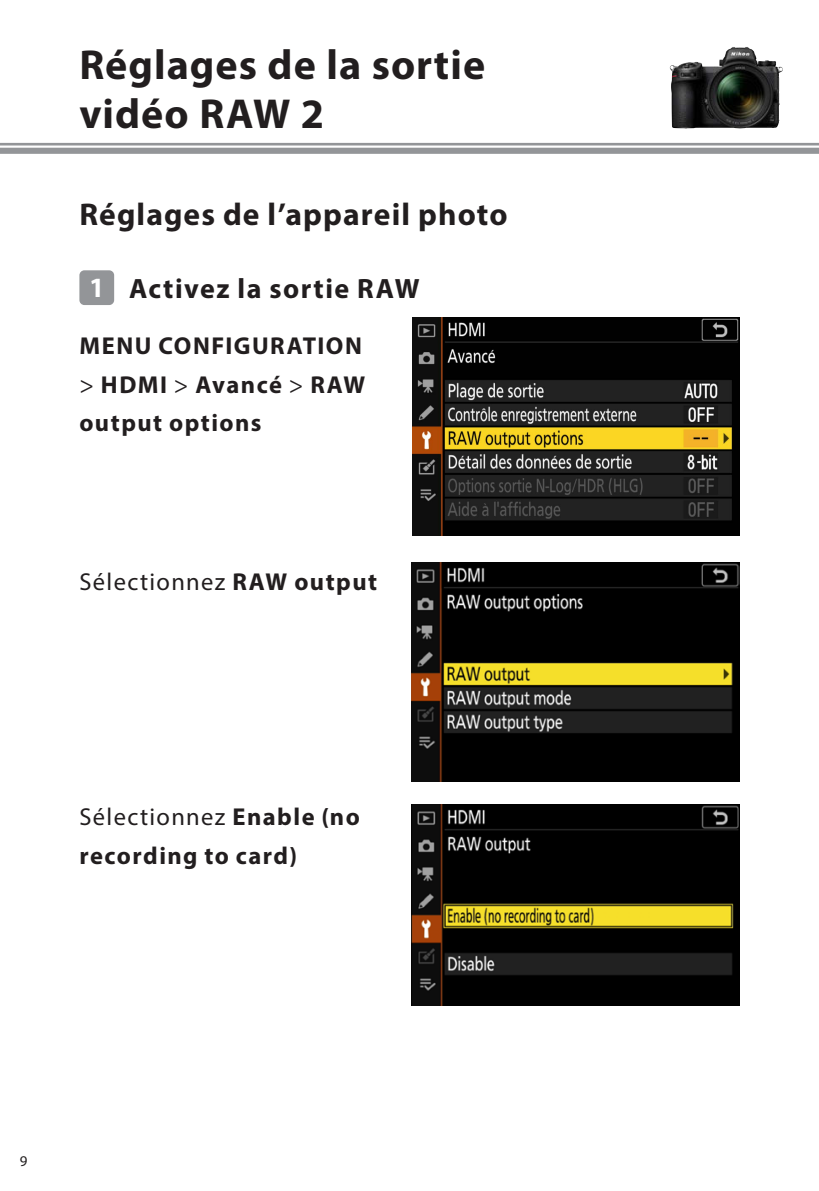
<style>
.page{position:relative;width:819px;height:1191px;background:#fff}
.page>*{position:absolute;margin:0;border:0;box-sizing:border-box;transform-origin:0 0}
.t1{font:700 42px/49px "Myriad Pro";letter-spacing:.025em;color:#221e1f}
.t2{font:700 31.5px "Myriad Pro";letter-spacing:.035em;color:#221e1f}
.t3{font:700 28px "Myriad Pro";letter-spacing:.055em;color:#221e1f}
.t4{font:700 24.5px/38.5px "Myriad Pro";letter-spacing:.06em;color:#221e1f}
.t5{font:24.5px "Myriad Pro";letter-spacing:.055em;color:#221e1f}
.t6{font:15.05px "Myriad Pro";color:#221e1f}
.s1{color:#fff}
.s2{font-weight:400}
.s3{font-weight:700}
</style>
<div class="page">
<div style="left:0;top:148px;width:819px;height:6px;background:#939598"></div>
<hr style="left:0;top:143px;width:819px;height:2px;background:#939598">
<img style="left:669px;top:47px;width:77px;height:81px">
<img style="left:412px;top:318px;width:327px;height:217px">
<img style="left:412px;top:805px;width:327px;height:201px">
<div style="left:79px;top:270px;width:35px;height:35px;background:#939598;border-radius:5px"></div>
<img style="left:412px;top:562px;width:327px;height:219px">
<h1 class="t1" style="left:79px;top:39px;width:407px">Réglages de la sortie vidéo RAW 2</h1>
<p class="t2" style="left:79px;top:194px;width:430px">Réglages de l’appareil photo</p>
<p class="t3" style="left:89px;top:271px;width:332px"><span class="s1">1</span> Activez la sortie RAW</p>
<p class="t4" style="left:79px;top:326px;width:287px">MENU CONFIGURATION <span class="s2">&gt;</span> HDMI <span class="s2">&gt;</span> Avancé <span class="s2">&gt;</span> RAW output options</p>
<p class="t5" style="left:79px;top:566px;width:299px">Sélectionnez <span class="s3">RAW output</span></p>
<p class="t4" style="left:79px;top:797px;width:282px"><span class="s2">Sélectionnez</span> Enable (no recording to card)</p>
<p class="t6" style="left:20px;top:1151px;width:9px">9</p>
</div>
